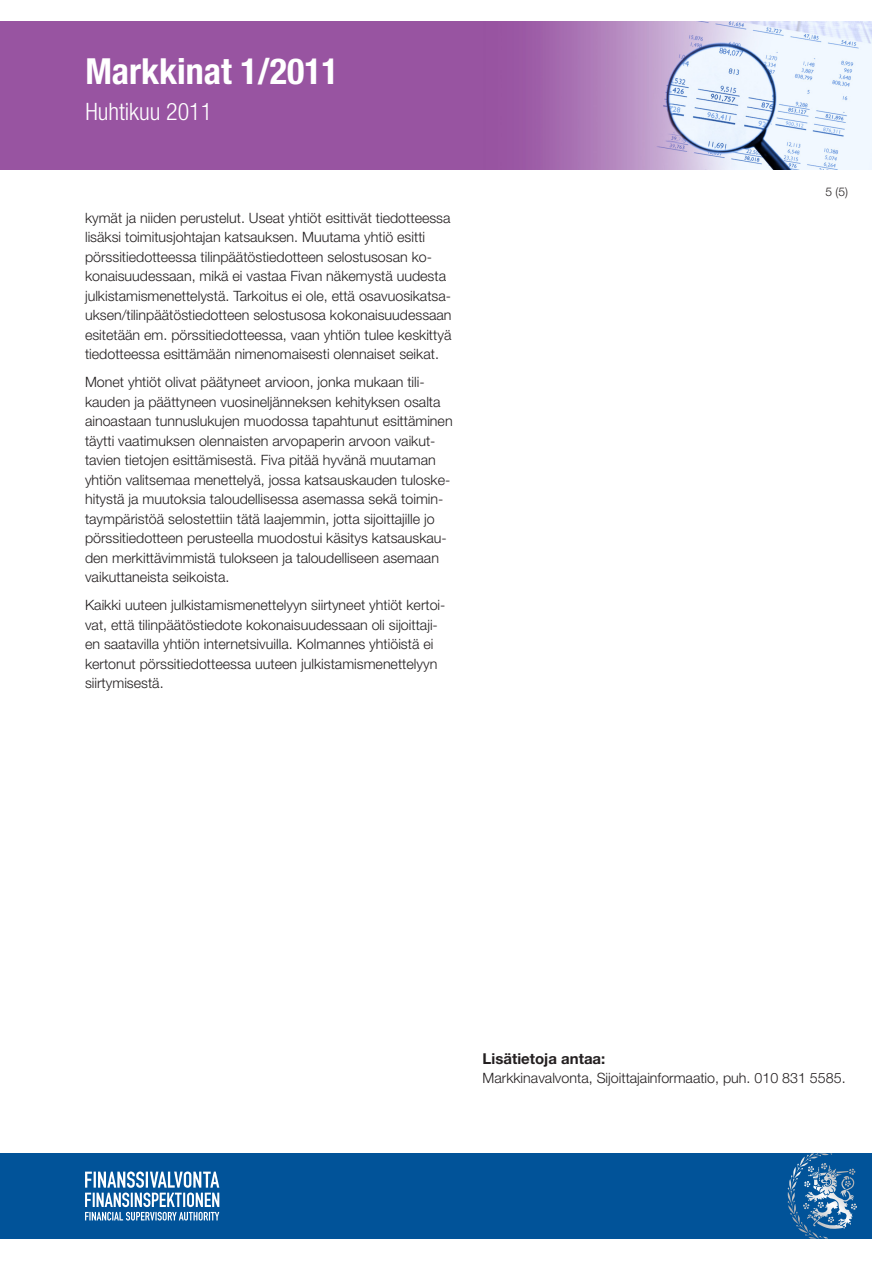
<style>
.page{position:relative;width:893px;height:1263px;background:#fff}
.page>*{position:absolute;margin:0;border:0;box-sizing:border-box;transform-origin:0 0}
.t1{font:700 condensed 36px "Helvetica Neue LT Std";color:#fff}
.t2{font:300 condensed 24px "Helvetica Neue LT Std";color:#fff}
.OTSIKKO_3{font:700 15px "Helvetica Neue LT Std";color:#231f20}
.LEIPIS{font:300 14.25px/19.5px "Helvetica Neue LT Std";color:#231f20}
.OTSIKKO_3-2{font:300 14.25px "Helvetica Neue LT Std";color:#231f20}
.t3{font:300 12px "Helvetica Neue LT Std";color:#231f20}
</style>
<div class="page">
<img style="left:0;top:21px;width:872px;height:149px">
<div style="left:0;top:1153px;width:872px;height:85px;background:#015399"></div>
<svg style="left:800px;top:1153px;width:32px;height:13px"></svg>
<svg style="left:85px;top:1171px;width:134px;height:49px"></svg>
<h1 class="t1" style="left:85px;top:49px;width:255px">Markkinat 1/2011</h1>
<h2 class="t2" style="left:85px;top:97px;width:128px">Huhtikuu 2011</h2>
<p class="LEIPIS" style="left:85px;top:208px;width:368px">kymät ja niiden perustelut. Useat yhtiöt esittivät tiedotteessa lisäksi toimitusjohtajan katsauksen. Muutama yhtiö esitti pörssitiedotteessa tilinpäätöstiedotteen selostusosan ko&shy;konaisuudessaan, mikä ei vastaa Fivan näkemystä uudesta julkistamismenettelystä. Tarkoitus ei ole, että osavuosikatsa&shy;uksen/tilinpäätöstiedotteen selostusosa kokonaisuudessaan esitetään em. pörssitiedotteessa, vaan yhtiön tulee keskittyä tiedotteessa esittämään nimenomaisesti olennaiset seikat.</p>
<p class="LEIPIS" style="left:85px;top:372px;width:369px">Monet yhtiöt olivat päätyneet arvioon, jonka mukaan tili&shy;kauden ja päättyneen vuosineljänneksen kehityksen osalta ainoastaan tunnuslukujen muodossa tapahtunut esittäminen täytti vaatimuksen olennaisten arvopaperin arvoon vaikut&shy;tavien tietojen esittämisestä. Fiva pitää hyvänä muutaman yhtiön valitsemaa menettelyä, jossa katsauskauden tuloske&shy;hitystä ja muutoksia taloudellisessa asemassa sekä toimin&shy;taympäristöä selostettiin tätä laajemmin, jotta sijoittajille jo pörssitiedotteen perusteella muodostui käsitys katsauskau&shy;den merkittävimmistä tulokseen ja taloudelliseen asemaan vaikuttaneista seikoista.</p>
<p class="LEIPIS" style="left:85px;top:595px;width:362px">Kaikki uuteen julkistamismenettelyyn siirtyneet yhtiöt kertoi&shy;vat, että tilinpäätöstiedote kokonaisuudessaan oli sijoittaji&shy;en saatavilla yhtiön internetsivuilla. Kolmannes yhtiöistä ei kertonut pörssitiedotteessa uuteen julkistamismenettelyyn siirtymisestä.</p>
<p class="t3" style="left:825px;top:184px;width:24px">5 (5)</p>
<p class="OTSIKKO_3" style="left:483px;top:1049px;width:124px">Lisätietoja antaa:</p>
<p class="OTSIKKO_3-2" style="left:483px;top:1070px;width:364px">Markkinavalvonta, Sijoittajainformaatio, puh. 010 831 5585.</p>
</div>
